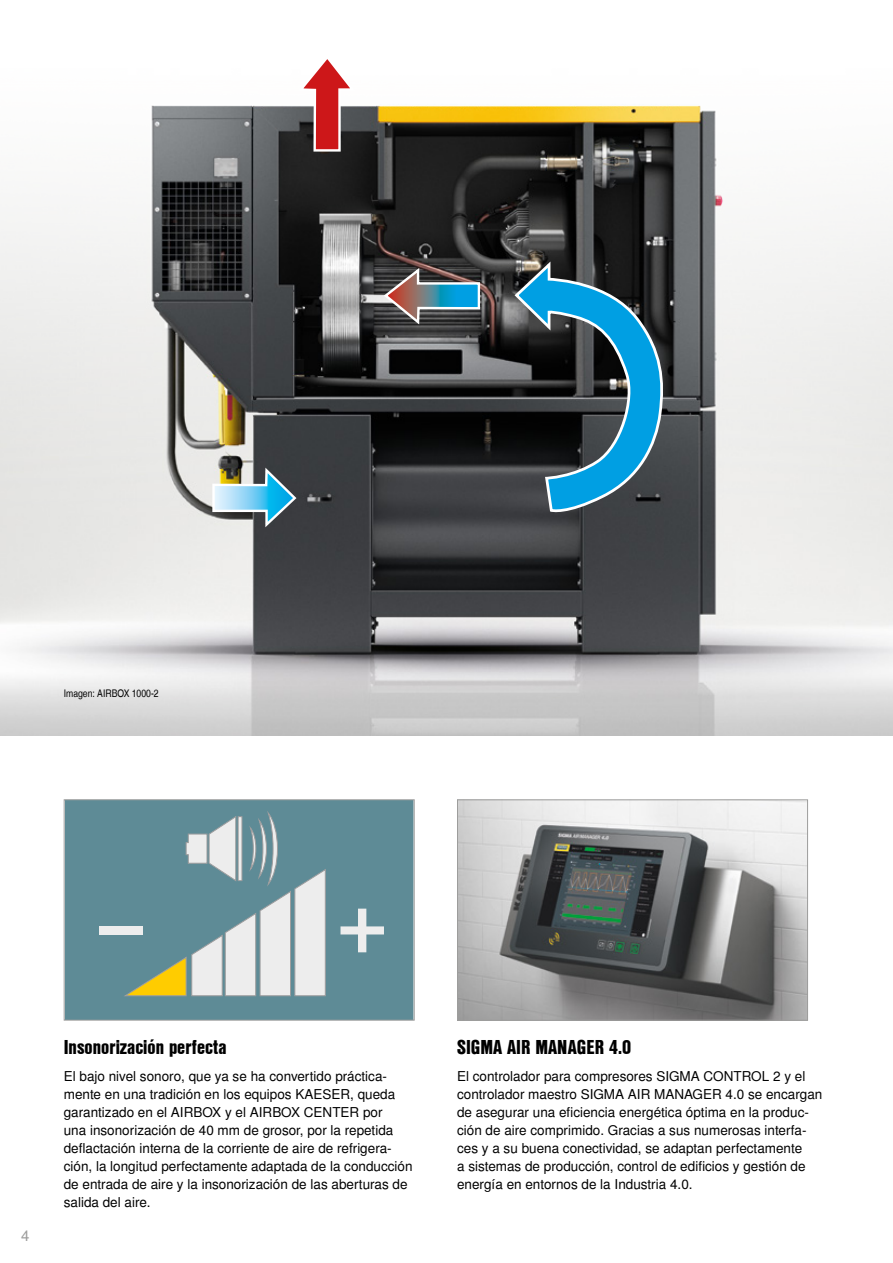
<style>
.page{position:relative;width:893px;height:1263px;background:#fff}
.page>*{position:absolute;margin:0;border:0;box-sizing:border-box;transform-origin:0 0}
.t1{font:19.5px "Nimbus San L Bla Con";color:#000}
.t2{font:15px "Nimbus San L";color:#9d9d9c}
.t3{font:13.5px/18px "Nimbus San L";color:#000}
.t4{font:10.5px "Nimbus San L Reg Con";color:#000}
</style>
<div class="page">
<img style="left:0;top:105px;width:893px;height:631px">
<img style="left:459px;top:801px;width:347px;height:217px">
<div style="left:457px;top:799px;width:351px;height:221px;border:1px solid #9d9d9c"></div>
<div style="left:65px;top:800px;width:349px;height:220px;background:#5e8b96"></div>
<svg style="left:125px;top:812px;width:200px;height:184px"></svg>
<svg style="left:340px;top:909px;width:44px;height:43px"></svg>
<div style="left:99px;top:926px;width:44px;height:8px;background:#ededed"></div>
<div style="left:64px;top:799px;width:351px;height:221px;border:1px solid #9d9d9c"></div>
<svg style="left:211px;top:465px;width:87px;height:63px;background:#7b9da6"></svg>
<svg style="left:382px;top:267px;width:99px;height:60px;background:#5c6b72"></svg>
<svg style="left:296px;top:59px;width:60px;height:94px"></svg>
<svg style="left:512px;top:258px;width:155px;height:256px;background:#2e576a"></svg>
<p class="t4" style="left:64px;top:687px;width:96px">Imagen: AIRBOX 1000-2</p>
<p class="t2" style="left:21px;top:1226px;width:10px">4</p>
<h1 class="t1" style="left:64px;top:1033px;width:164px">Insonorización perfecta</h1>
<p class="t3" style="left:64px;top:1068px;width:350px">El bajo nivel sonoro, que ya se ha convertido práctica&shy;mente en una tradición en los equipos KAESER, queda garantizado en el AIRBOX y el AIRBOX CENTER por<br>una insonorización de 40 mm de grosor, por la repetida deflactación interna de la corriente de aire de refrigera&shy;ción, la longitud perfectamente adaptada de la conducción de entrada de aire y la insonorización de las aberturas de salida del aire.</p>
<h1 class="t1" style="left:457px;top:1033px;width:176px">SIGMA AIR MANAGER 4.0</h1>
<p class="t3" style="left:457px;top:1068px;width:367px">El controlador para compresores SIGMA CONTROL 2 y el controlador maestro SIGMA AIR MANAGER 4.0 se encargan de asegurar una eficiencia energética óptima en la produc&shy;ción de aire comprimido. Gracias a sus numerosas interfa&shy;ces y a su buena conectividad, se adaptan perfectamente<br>a sistemas de producción, control de edificios y gestión de energía en entornos de la Industria 4.0.</p>
</div>
